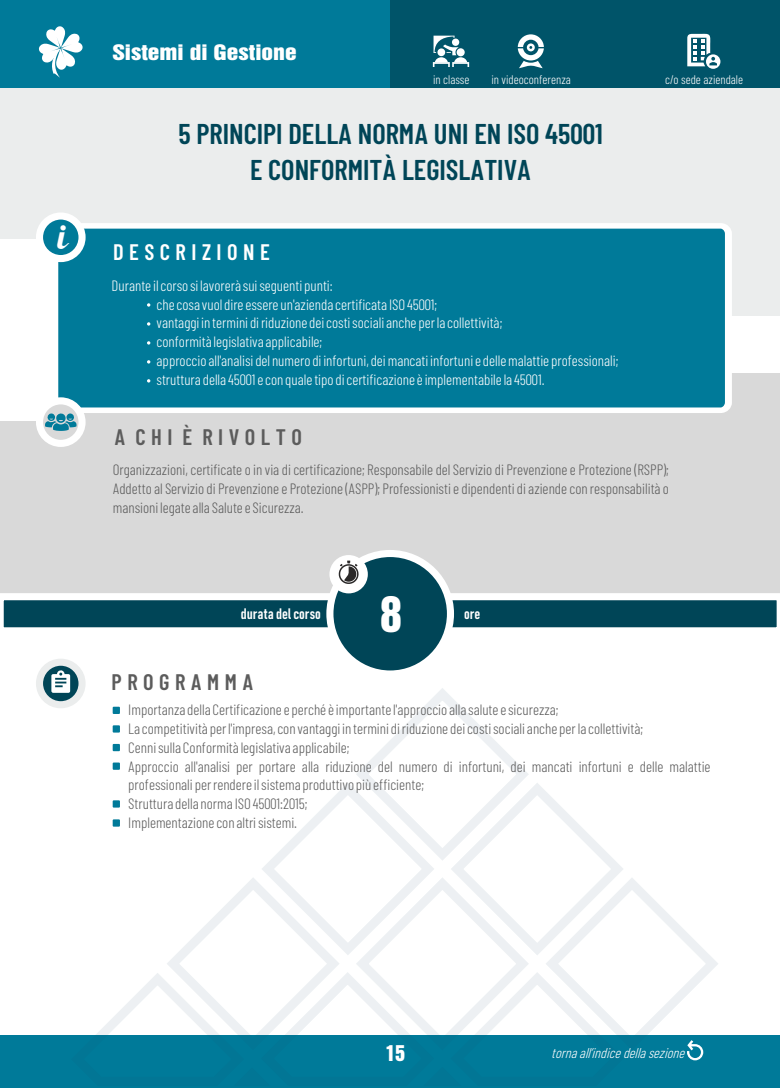
<style>
.page{position:relative;width:780px;height:1088px;background:#fff}
.page>*{position:absolute;margin:0;border:0;box-sizing:border-box;transform-origin:0 0}
.t1{font:45px "Swiss 921 BT Regular A";color:#fff}
.t2{font:33.5px "Lobster 1.3";color:#fff}
.t3{font:600 28.62px/35.9px "Barlow Condensed";color:#004557;text-align:center}
.t4{font:600 22.5px "Barlow Condensed";letter-spacing:.245em;color:#5c5c5c}
.t5{font:600 22.5px "Barlow Condensed";letter-spacing:.245em;color:#fff}
.t6{font:20px "Swiss 921 BT Regular A";color:#fff}
.t7{font:19.5px "Swiss 921 BT Regular A";color:#fff;scale:1.22 1}
.t8{font:300 15px/18.8px "Barlow Condensed";color:#5c5c5c;text-align:justify}
.t9{font:300 15px/18.8px "Barlow Condensed";color:#fff}
.t10{font:15px "Bahnschrift";color:#fff}
.t11{font:italic 300 14.25px "Barlow Condensed";color:#fff}
.t12{font:300 12.5px "Barlow Condensed";color:#fff}
</style>
<div class="page">
<div style="left:0;top:373px;width:780px;height:220px;background:#d9d9d9"></div>
<svg style="left:3px;top:600px;width:774px;height:28px;background:#094b5d"></svg>
<div style="left:0;top:88px;width:780px;height:228px;background:#ebeded"></div>
<div style="left:0;top:239px;width:53px;height:182px;background:#fff"></div>
<div style="left:0;top:0;width:779px;height:88px;background:#007a99"></div>
<div style="left:390px;top:0;width:389px;height:88px;background:#005469"></div>
<div style="left:0;top:1035px;width:779px;height:53px;background:#007a99"></div>
<svg style="left:356px;top:688px;width:173px;height:172px"></svg>
<svg style="left:444px;top:776px;width:179px;height:179px"></svg>
<svg style="left:356px;top:871px;width:179px;height:95px"></svg>
<svg style="left:262px;top:776px;width:179px;height:186px"></svg>
<svg style="left:539px;top:871px;width:179px;height:183px"></svg>
<svg style="left:167px;top:871px;width:179px;height:95px"></svg>
<svg style="left:96px;top:966px;width:534px;height:88px"></svg>
<div style="left:52px;top:223px;width:679px;height:190px;background:#007a99;border:6px solid #fff;border-radius:8px"></div>
<svg style="left:36px;top:212px;width:50px;height:50px"></svg>
<svg style="left:36px;top:397px;width:50px;height:50px"></svg>
<svg style="left:45px;top:412px;width:31px;height:19px"></svg>
<svg style="left:39px;top:26px;width:44px;height:52px"></svg>
<svg style="left:433px;top:36px;width:36px;height:31px"></svg>
<svg style="left:517px;top:34px;width:27px;height:34px"></svg>
<svg style="left:36px;top:659px;width:50px;height:49px"></svg>
<svg style="left:51px;top:670px;width:19px;height:23px"></svg>
<div style="left:113px;top:707px;width:7px;height:7px;background:#007a99"></div>
<div style="left:113px;top:725px;width:7px;height:7px;background:#007a99"></div>
<div style="left:113px;top:744px;width:7px;height:7px;background:#007a99"></div>
<div style="left:326px;top:550px;width:128px;height:127px;background:#004557;border:7px solid #fff;border-radius:50%"></div>
<div style="left:329px;top:555px;width:39px;height:38px;background:#fff;border-radius:50%"></div>
<svg style="left:339px;top:561px;width:19px;height:23px"></svg>
<svg style="left:687px;top:33px;width:33px;height:36px"></svg>
<div style="left:113px;top:762px;width:7px;height:8px;background:#007a99"></div>
<div style="left:113px;top:800px;width:7px;height:7px;background:#007a99"></div>
<div style="left:113px;top:819px;width:7px;height:7px;background:#007a99"></div>
<svg style="left:687px;top:1040px;width:16px;height:20px"></svg>
<svg style="left:147px;top:303px;width:3px;height:4px"></svg>
<svg style="left:147px;top:322px;width:3px;height:4px"></svg>
<svg style="left:147px;top:341px;width:3px;height:4px"></svg>
<svg style="left:147px;top:360px;width:3px;height:4px"></svg>
<h2 class="t2" style="left:58px;top:224px;width:10px">i</h2>
<p class="t7" style="left:112px;top:45px;width:152px">Sistemi di Gestione</p>
<p class="t12" style="left:433px;top:72px;width:38px">in classe</p>
<p class="t12" style="left:491px;top:72px;width:81px">in videoconferenza</p>
<p class="t12" style="left:665px;top:72px;width:79px">c/o sede aziendale</p>
<h3 class="t3" style="left:178px;top:115px;width:426px">5 PRINCIPI DELLA NORMA UNI EN ISO 45001<br>E CONFORMITÀ LEGISLATIVA</h3>
<h3 class="t5" style="left:113px;top:237px;width:158px">DESCRIZIONE</h3>
<p class="t9" style="left:157px;top:275px;width:463px;text-indent:-45px">Durante il corso si lavorerà sui seguenti punti:<br>che cosa vuol dire essere un'azienda certificata ISO 45001;<br>vantaggi in termini di riduzione dei costi sociali anche per la collettività;<br>conformità legislativa applicabile;<br>approccio all'analisi del numero di infortuni, dei mancati infortuni e delle malattie professionali; struttura della 45001 e con quale tipo di certificazione è implementabile la 45001.</p>
<h3 class="t4" style="left:115px;top:423px;width:189px">A CHI È RIVOLTO</h3>
<p class="t8" style="left:113px;top:460px;width:557px">Organizzazioni, certificate o in via di certificazione; Responsabile del Servizio di Prevenzione e Protezione (RSPP); Addetto al Servizio di Prevenzione e Protezione (ASPP); Professionisti e dipendenti di aziende con responsabilità o mansioni legate alla Salute e Sicurezza.</p>
<h1 class="t1" style="left:380px;top:597px;width:24px">8</h1>
<p class="t10" style="left:241px;top:607px;width:81px">durata del corso</p>
<p class="t10" style="left:464px;top:607px;width:18px">ore</p>
<h3 class="t4" style="left:112px;top:667px;width:143px">PROGRAMMA</h3>
<p class="t8" style="left:128px;top:700px;width:584px;text-align:left">Importanza della Certificazione e perché è importante l'approccio alla salute e sicurezza;<br>La competitività per l'impresa, con vantaggi in termini di riduzione dei costi sociali anche per la collettività;<br>Cenni sulla Conformità legislativa applicabile;<br>Approccio all'analisi per portare alla riduzione del numero di infortuni, dei mancati infortuni e delle malattie professionali per rendere il sistema produttivo più efficiente;<br>Struttura della norma ISO 45001:2015;<br>Implementazione con altri sistemi.</p>
<h3 class="t6" style="left:385px;top:1045px;width:21px">15</h3>
<p class="t11" style="left:551px;top:1044px;width:139px">tornaall’indicedellasezione</p>
</div>
